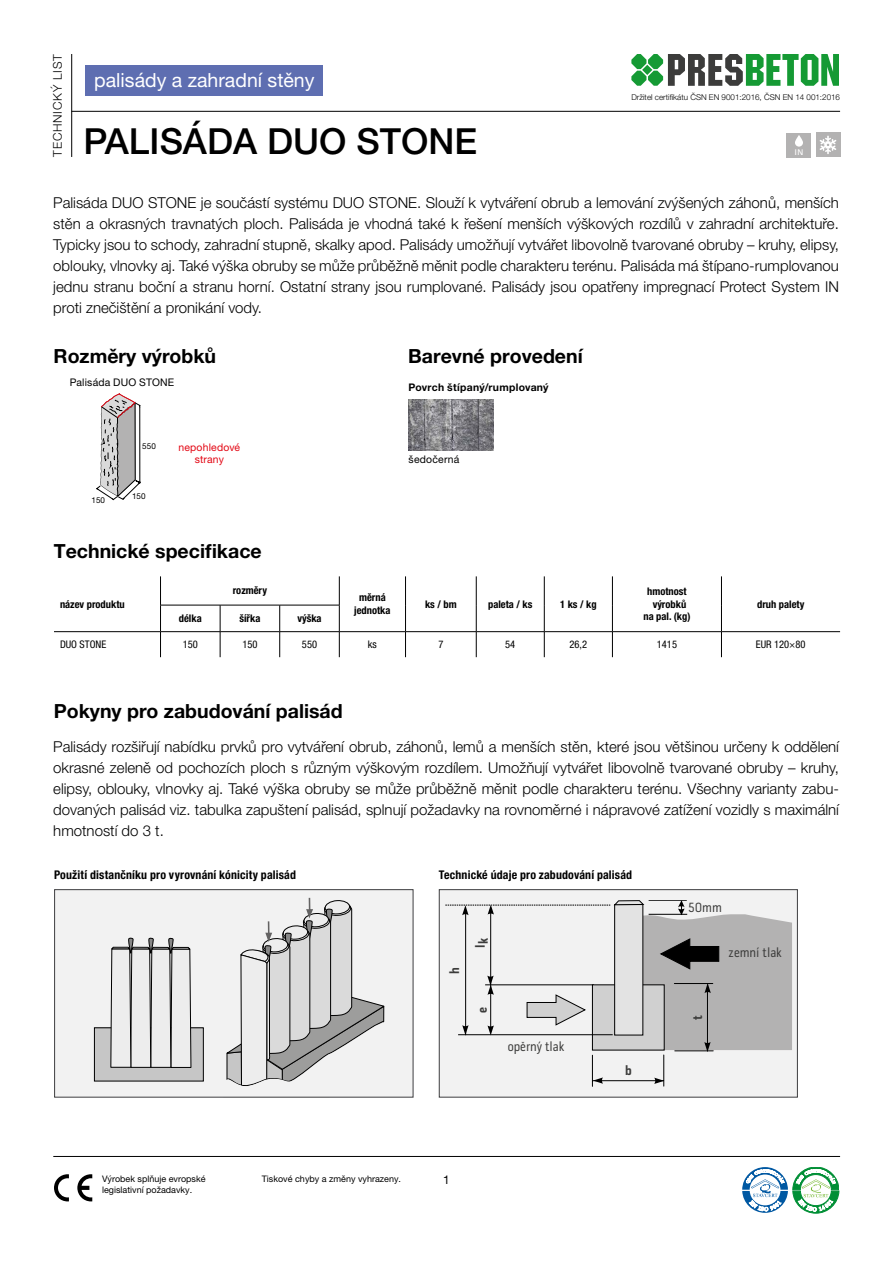
<style>
.page{position:relative;width:893px;height:1263px;background:#fff}
.page>*{position:absolute;margin:0;border:0;box-sizing:border-box;transform-origin:0 0}
.t1{font:500 36px "Helvetica Neue LT Pro";color:#000}
.t2{font:700 19.5px "Helvetica Neue LT Pro";color:#000}
.t3{font:19.5px "Helvetica Neue LT Pro";color:#fff}
.t4{font:300 15px/21px "Helvetica Neue LT Pro";color:#000;text-align:justify}
.t5{font:13.65px "Pill Gothic 300 mg";color:#3c3c3b}
.t6{font:700 13.65px "Pill Gothic 300 mg";color:#3c3c3b}
.t7{font:700 condensed 12px "Helvetica Neue LT Pro";letter-spacing:.015em;color:#000}
.t8{font:300 12px "Helvetica Neue LT Pro";letter-spacing:.07em;color:#000}
.t9{font:12px "Helvetica Neue LT Pro";color:#000}
.t10{font:700 condensed 10.5px/12.6px "Helvetica Neue LT Pro";color:#000;text-align:center}
.t11{font:condensed 10.5px "Helvetica Neue LT Pro";color:#000}
.t12{font:10.5px "Helvetica Neue LT Pro";letter-spacing:.015em;color:#000}
.t13{font:700 10.5px "Helvetica Neue LT Pro";letter-spacing:.03em;color:#000}
.t14{font:10.5px/12.6px "Helvetica Neue LT Pro";letter-spacing:.015em;color:#e30613;text-align:center}
.t15{font:9px "Helvetica Neue LT Pro";color:#000}
.t16{font:600 8.4px "Pill Gothic 600 mg";color:#fff}
.t17{font:300 8.1px "Helvetica Neue LT Pro";color:#000}
.t18{font:8.1px "Helvetica Neue LT Pro";color:#000}
</style>
<div class="page">
<svg style="left:631px;top:54px;width:208px;height:32px"></svg>
<hr style="left:71px;top:54px;width:1px;height:103px;background:#000">
<hr style="left:71px;top:111px;width:769px;height:1px;background:#000">
<hr style="left:53px;top:1156px;width:787px;height:1px;background:#000">
<svg style="left:742px;top:1167px;width:97px;height:46px"></svg>
<svg style="left:54px;top:1174px;width:15px;height:27px"></svg>
<svg style="left:77px;top:1174px;width:15px;height:27px"></svg>
<div style="left:86px;top:65px;width:237px;height:31px;background:#5e6eb1"></div>
<div style="left:816px;top:133px;width:24px;height:24px;background:#b3b2b2"></div>
<svg style="left:820px;top:135px;width:16px;height:19px"></svg>
<div style="left:787px;top:133px;width:24px;height:24px;background:#b3b2b2"></div>
<svg style="left:795px;top:135px;width:8px;height:12px"></svg>
<hr style="left:160px;top:605px;width:60px;height:1px;background:#000">
<hr style="left:220px;top:605px;width:60px;height:1px;background:#000">
<hr style="left:280px;top:605px;width:59px;height:1px;background:#000">
<hr style="left:54px;top:631px;width:107px;height:1px;background:#000">
<hr style="left:339px;top:631px;width:66px;height:1px;background:#000">
<hr style="left:405px;top:631px;width:71px;height:1px;background:#000">
<hr style="left:476px;top:631px;width:68px;height:1px;background:#000">
<hr style="left:544px;top:631px;width:68px;height:1px;background:#000">
<hr style="left:612px;top:631px;width:109px;height:1px;background:#000">
<hr style="left:721px;top:631px;width:119px;height:1px;background:#000">
<hr style="left:161px;top:631px;width:59px;height:1px;background:#000">
<hr style="left:220px;top:631px;width:60px;height:1px;background:#000">
<hr style="left:280px;top:631px;width:59px;height:1px;background:#000">
<svg style="left:160px;top:576px;width:1px;height:81px"></svg>
<svg style="left:220px;top:605px;width:1px;height:52px"></svg>
<svg style="left:279px;top:605px;width:1px;height:52px"></svg>
<svg style="left:339px;top:576px;width:1px;height:81px"></svg>
<svg style="left:405px;top:576px;width:1px;height:81px"></svg>
<svg style="left:476px;top:576px;width:1px;height:81px"></svg>
<svg style="left:544px;top:576px;width:1px;height:81px"></svg>
<svg style="left:612px;top:576px;width:1px;height:81px"></svg>
<svg style="left:721px;top:576px;width:1px;height:81px"></svg>
<svg style="left:96px;top:393px;width:45px;height:107px"></svg>
<img style="left:409px;top:399px;width:85px;height:51px">
<div style="left:55px;top:890px;width:358px;height:207px;background:#f2f2f2"></div>
<div style="left:94px;top:1028px;width:109px;height:53px;background:#c6c6c6"></div>
<div style="left:94px;top:1027px;width:110px;height:54px;border:1px solid #000"></div>
<svg style="left:110px;top:937px;width:81px;height:131px"></svg>
<svg style="left:226px;top:898px;width:159px;height:188px"></svg>
<div style="left:54px;top:889px;width:359px;height:208px;border:1px solid #3e3e40"></div>
<div style="left:439px;top:890px;width:358px;height:207px;background:#f2f2f2"></div>
<hr style="left:592px;top:1055px;width:1px;height:31px;background:#000">
<hr style="left:663px;top:1055px;width:1px;height:31px;background:#000">
<hr style="left:593px;top:1080px;width:70px;height:1px;background:#000">
<svg style="left:593px;top:1077px;width:10px;height:7px"></svg>
<svg style="left:654px;top:1078px;width:10px;height:6px"></svg>
<svg style="left:445px;top:900px;width:347px;height:152px"></svg>
<div style="left:439px;top:889px;width:359px;height:208px;border:1px solid #3e3e40"></div>
<p class="t8" style="left:50px;top:157px;width:105px;rotate:-90deg">TECHNICKÝ LIST</p>
<h2 class="t3" style="left:94px;top:68px;width:222px">palisády a zahradní stěny</h2>
<h1 class="t1" style="left:84px;top:119px;width:395px">PALISÁDA DUO STONE</h1>
<p class="t17" style="left:631px;top:93px;width:210px">Držitel certifikátu ČSN EN 9001:2016, ČSN EN 14 001:2016</p>
<p class="t16" style="left:795px;top:147px;width:10px">IN</p>
<p class="t4" style="left:53px;top:192px;width:787px">Palisáda DUO STONE je součástí systému DUO STONE. Slouží k vytváření obrub a lemování zvýšených záhonů, menších stěn a okrasných travnatých ploch. Palisáda je vhodná také k řešení menších výškových rozdílů v zahradní architektuře.<br>Typicky jsou to schody, zahradní stupně, skalky apod. Palisády umožňují vytvářet libovolně tvarované obruby – kruhy, elipsy, oblouky, vlnovky aj. Také výška obruby se může průběžně měnit podle charakteru terénu. Palisáda má štípano-rumplovanou jednu stranu boční a stranu horní. Ostatní strany jsou rumplované. Palisády jsou opatřeny impregnací Protect System IN proti znečištění a pronikání vody.</p>
<h2 class="t2" style="left:54px;top:344px;width:164px">Rozměry výrobků</h2>
<h2 class="t2" style="left:408px;top:344px;width:176px">Barevné provedení</h2>
<p class="t12" style="left:70px;top:376px;width:106px">Palisáda DUO STONE</p>
<p class="t18" style="left:92px;top:495px;width:15px">150</p>
<p class="t18" style="left:142px;top:441px;width:15px">550</p>
<p class="t18" style="left:132px;top:491px;width:15px">150</p>
<p class="t14" style="left:178px;top:441px;width:63px">nepohledové strany</p>
<h2 class="t2" style="left:54px;top:539px;width:209px">Technické specifikace</h2>
<p class="t10" style="left:60px;top:598px;width:66px">název produktu</p>
<p class="t10" style="left:233px;top:584px;width:36px">rozměry</p>
<p class="t10" style="left:179px;top:612px;width:24px">délka</p>
<p class="t10" style="left:239px;top:612px;width:22px">šířka</p>
<p class="t10" style="left:297px;top:612px;width:26px">výška</p>
<p class="t13" style="left:408px;top:380px;width:142px">Povrch štípaný/rumplovaný</p>
<p class="t12" style="left:409px;top:453px;width:52px">šedočerná</p>
<p class="t10" style="left:354px;top:591px;width:38px">měrná jednotka</p>
<p class="t10" style="left:425px;top:598px;width:33px">ks / bm</p>
<p class="t10" style="left:488px;top:598px;width:46px">paleta / ks</p>
<p class="t10" style="left:560px;top:598px;width:38px">1 ks / kg</p>
<p class="t10" style="left:643px;top:585px;width:49px">hmotnost výrobků<br>na pal. (kg)</p>
<p class="t10" style="left:757px;top:598px;width:49px">druh palety</p>
<p class="t11" style="left:60px;top:638px;width:48px">DUO STONE</p>
<p class="t11" style="left:183px;top:638px;width:17px">150</p>
<p class="t11" style="left:242px;top:638px;width:17px">150</p>
<p class="t11" style="left:302px;top:638px;width:17px">550</p>
<p class="t11" style="left:368px;top:638px;width:10px">ks</p>
<p class="t11" style="left:438px;top:638px;width:7px">7</p>
<p class="t11" style="left:505px;top:638px;width:12px">54</p>
<p class="t11" style="left:570px;top:638px;width:19px">26,2</p>
<p class="t11" style="left:657px;top:638px;width:22px">1415</p>
<p class="t11" style="left:756px;top:638px;width:51px">EUR 120×80</p>
<h2 class="t2" style="left:54px;top:699px;width:290px">Pokyny pro zabudování palisád</h2>
<p class="t4" style="left:53px;top:736px;width:787px">Palisády rozšiřují nabídku prvků pro vytváření obrub, záhonů, lemů a menších stěn, které jsou většinou určeny k oddělení okrasné zeleně od pochozích ploch s různým výškovým rozdílem. Umožňují vytvářet libovolně tvarované obruby – kruhy, elipsy, oblouky, vlnovky aj. Také výška obruby se může průběžně měnit podle charakteru terénu. Všechny varianty zabu&shy;dovaných palisád viz. tabulka zapuštení palisád, splnují požadavky na rovnoměrné i nápravové zatížení vozidly s maximální hmotností do 3 t.</p>
<p class="t7" style="left:54px;top:867px;width:244px">Použití distančníku pro vyrovnání kónicity palisád</p>
<p class="t7" style="left:439px;top:867px;width:195px">Technické údaje pro zabudování palisád</p>
<p class="t6" style="left:449px;top:974px;width:8px;rotate:-90deg">h</p>
<p class="t6" style="left:476px;top:948px;width:11px;rotate:-90deg">lk</p>
<p class="t6" style="left:476px;top:1012px;width:8px;rotate:-90deg">e</p>
<p class="t5" style="left:508px;top:1038px;width:58px">opěrný tlak</p>
<p class="t15" style="left:102px;top:1173px;width:105px">Výrobek splňuje evropské</p>
<p class="t15" style="left:262px;top:1173px;width:141px">Tiskové chyby a změny vyhrazeny.</p>
<p class="t15" style="left:102px;top:1184px;width:92px">legislativní požadavky.</p>
<p class="t9" style="left:443px;top:1172px;width:8px">1</p>
<p class="t6" style="left:625px;top:1065px;width:8px">b</p>
<p class="t5" style="left:688px;top:899px;width:35px">50mm</p>
<p class="t5" style="left:729px;top:944px;width:55px">zemní tlak</p>
<p class="t6" style="left:692px;top:1019px;width:6px;rotate:-90deg">t</p>
</div>
